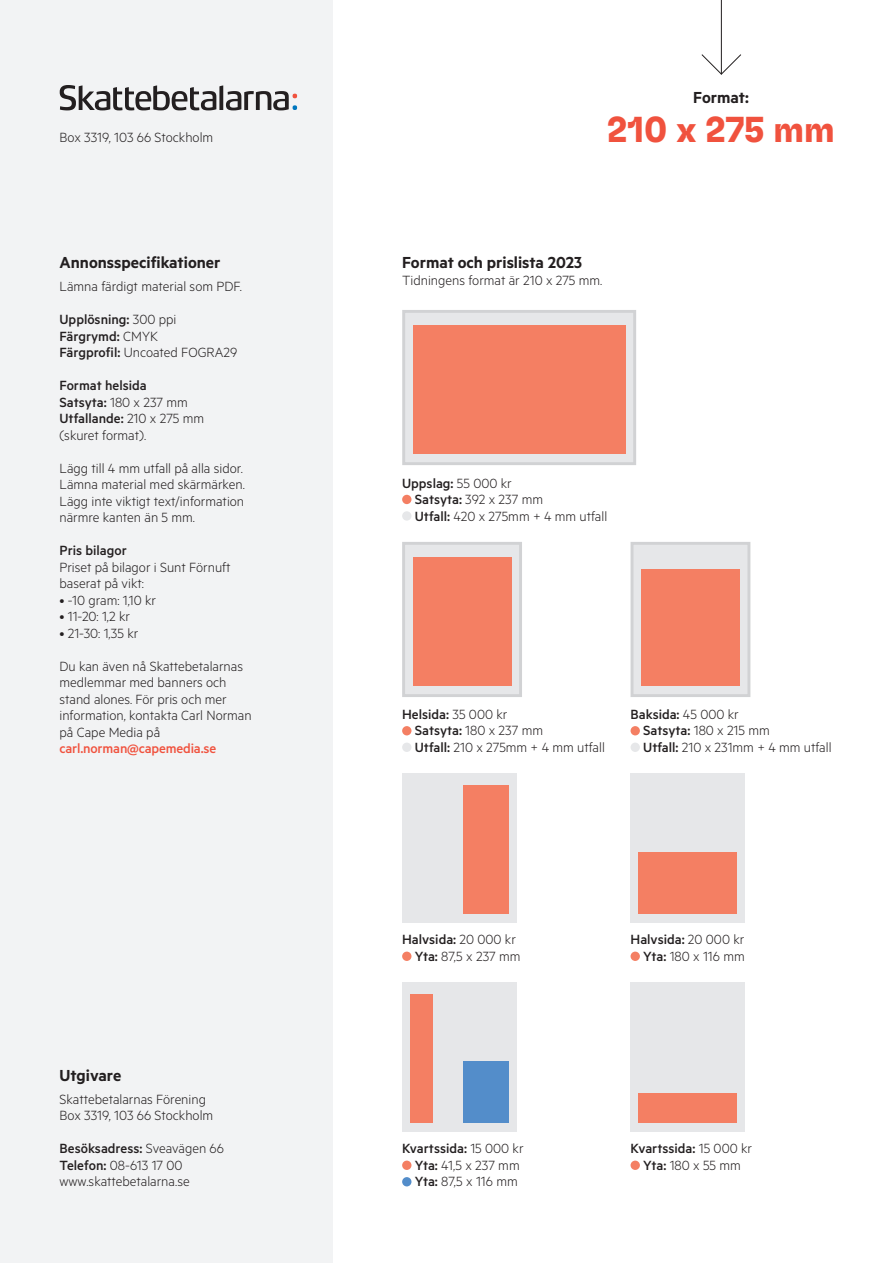
<style>
.page{position:relative;width:893px;height:1263px;background:#fff}
.page>*{position:absolute;margin:0;border:0;box-sizing:border-box;transform-origin:0 0}
.Paragraph_Style_1{font:700 36px "GT Flexa";letter-spacing:-.01em;color:#f0523e}
.Notistext{font:600 18px "Metric";color:#231f20}
.Notistext-2{font:300 15px/16.5px "Metric";color:#231f20}
.Notistext-3{font:500 15px "Metric";color:#231f20}
.s1{font-weight:300}
.s2{font-weight:500}
.s3{font-weight:500;color:#f0523e}
</style>
<div class="page">
<div style="left:0;top:0;width:332px;height:1263px;background:#f2f3f4"></div>
<svg style="left:60px;top:85px;width:237px;height:25px"></svg>
<svg style="left:402px;top:310px;width:234px;height:155px;background:#e1dfe0"></svg>
<svg style="left:402px;top:542px;width:120px;height:155px;background:#e1ddde"></svg>
<svg style="left:630px;top:542px;width:121px;height:155px;background:#e2e1e3"></svg>
<div style="left:402px;top:773px;width:114px;height:149px;background:#e6e7e9"></div>
<div style="left:402px;top:982px;width:114px;height:149px;background:#e6e7e9"></div>
<div style="left:631px;top:773px;width:114px;height:149px;background:#e6e7e9"></div>
<div style="left:631px;top:982px;width:114px;height:149px;background:#e6e7e9"></div>
<div style="left:402px;top:495px;width:9px;height:9px;background:#f47f63;border-radius:50%"></div>
<div style="left:402px;top:511px;width:9px;height:10px;background:#e6e7e9;border-radius:50%"></div>
<div style="left:402px;top:726px;width:9px;height:9px;background:#f47f63;border-radius:50%"></div>
<div style="left:402px;top:743px;width:9px;height:9px;background:#e6e7e9;border-radius:50%"></div>
<div style="left:402px;top:951px;width:9px;height:10px;background:#f47f63;border-radius:50%"></div>
<div style="left:402px;top:1160px;width:9px;height:10px;background:#f47f63;border-radius:50%"></div>
<div style="left:402px;top:1177px;width:9px;height:9px;background:#538dca;border-radius:50%"></div>
<div style="left:631px;top:726px;width:9px;height:9px;background:#f47f63;border-radius:50%"></div>
<div style="left:631px;top:743px;width:9px;height:9px;background:#e6e7e9;border-radius:50%"></div>
<div style="left:631px;top:951px;width:9px;height:10px;background:#f47f63;border-radius:50%"></div>
<div style="left:631px;top:1160px;width:9px;height:10px;background:#f47f63;border-radius:50%"></div>
<div style="left:413px;top:325px;width:213px;height:128px;background:#f47f63"></div>
<div style="left:413px;top:557px;width:98px;height:128px;background:#f47f63"></div>
<div style="left:463px;top:785px;width:45px;height:129px;background:#f47f63"></div>
<div style="left:410px;top:994px;width:22px;height:129px;background:#f47f63"></div>
<div style="left:463px;top:1061px;width:45px;height:62px;background:#538dca"></div>
<div style="left:638px;top:852px;width:99px;height:62px;background:#f47f63"></div>
<div style="left:638px;top:1093px;width:99px;height:30px;background:#f47f63"></div>
<div style="left:641px;top:569px;width:99px;height:116px;background:#f47f63"></div>
<hr style="left:721px;top:0;width:1px;height:74px;background:#231f20">
<svg style="left:701px;top:54px;width:40px;height:21px"></svg>
<p class="Notistext-2" style="left:60px;top:128px;width:155px">Box 3319, 103 66 Stockholm</p>
<p class="Notistext" style="left:60px;top:252px;width:163px">Annonsspecifikationer</p>
<p class="Notistext-2" style="left:60px;top:278px;width:184px">Lämna färdigt material som PDF.</p>
<p class="Notistext-3" style="left:60px;top:311px;width:118px">Upplösning: <span class="s1">300 ppi</span></p>
<p class="Notistext-3" style="left:60px;top:327px;width:100px">Färgrymd: <span class="s1">CMYK</span></p>
<p class="Notistext-2" style="left:60px;top:344px;width:179px"><span class="s2">Färgprofil:</span> Uncoated FOGRA29</p>
<p class="Notistext-3" style="left:60px;top:377px;width:89px">Format helsida</p>
<p class="Notistext-2" style="left:60px;top:393px;width:130px"><span class="s2">Satsyta:</span> 180 x 237 mm</p>
<p class="Notistext-2" style="left:60px;top:410px;width:146px"><span class="s2">Utfallande:</span> 210 x 275 mm (skuret format).</p>
<p class="Notistext-2" style="left:60px;top:459px;width:185px">Lägg till 4 mm utfall på alla sidor.</p>
<p class="Notistext-2" style="left:60px;top:476px;width:187px;text-align:justify">Lämna material med skärmärken.<br>Lägg inte viktigt text/information närmre kanten än 5 mm.</p>
<p class="Notistext-3" style="left:60px;top:542px;width:69px">Pris bilagor</p>
<p class="Notistext-2" style="left:60px;top:558px;width:172px">Priset på bilagor i Sunt Förnuft baserat på vikt:</p>
<p class="Notistext-2" style="left:60px;top:591px;width:98px">• -10 gram: 1,10 kr</p>
<p class="Notistext-2" style="left:60px;top:608px;width:72px">• 11-20: 1,2 kr</p>
<p class="Notistext-2" style="left:60px;top:624px;width:80px">• 21-30: 1,35 kr</p>
<p class="Notistext-2" style="left:60px;top:657px;width:194px">Du kan även nå Skattebetalarnas medlemmar med banners och stand alones. För pris och mer information, kontakta Carl Norman på Cape Media på <span class="s3">carl.norman@capemedia.se</span></p>
<p class="Notistext" style="left:60px;top:1065px;width:63px">Utgivare</p>
<p class="Notistext-2" style="left:60px;top:1090px;width:148px">Skattebetalarnas Förening</p>
<p class="Notistext-2" style="left:60px;top:1107px;width:155px">Box 3319, 103 66 Stockholm</p>
<p class="Notistext-3" style="left:60px;top:1140px;width:166px">Besöksadress: <span class="s1">Sveavägen 66</span></p>
<p class="Notistext-2" style="left:60px;top:1156px;width:125px"><span class="s2">Telefon:</span> 08-613 17 00</p>
<p class="Notistext-2" style="left:60px;top:1173px;width:132px">www.skattebetalarna.se</p>
<p class="Notistext" style="left:693px;top:86px;width:57px">Format:</p>
<p class="Paragraph_Style_1" style="left:607px;top:107px;width:229px">210 x 275 mm</p>
<p class="Notistext" style="left:402px;top:252px;width:182px">Format och prislista 2023</p>
<p class="Notistext-2" style="left:402px;top:271px;width:202px">Tidningens format är 210 x 275 mm.</p>
<p class="Notistext-3" style="left:402px;top:474px;width:111px">Uppslag: <span class="s1">55 000 kr</span></p>
<p class="Notistext-2" style="left:415px;top:490px;width:130px"><span class="s2">Satsyta:</span> 392 x 237 mm</p>
<p class="Notistext-2" style="left:415px;top:507px;width:194px"><span class="s2">Utfall:</span> 420 x 275mm + 4 mm utfall</p>
<p class="Notistext-3" style="left:402px;top:705px;width:107px">Helsida: <span class="s1">35 000 kr</span></p>
<p class="Notistext-2" style="left:415px;top:722px;width:130px"><span class="s2">Satsyta:</span> 180 x 237 mm</p>
<p class="Notistext-2" style="left:415px;top:738px;width:192px"><span class="s2">Utfall:</span> 210 x 275mm + 4 mm utfall</p>
<p class="Notistext-3" style="left:631px;top:705px;width:110px">Baksida: <span class="s1">45 000 kr</span></p>
<p class="Notistext-2" style="left:643px;top:722px;width:128px"><span class="s2">Satsyta:</span> 180 x 215 mm</p>
<p class="Notistext-2" style="left:643px;top:738px;width:190px"><span class="s2">Utfall:</span> 210 x 231mm + 4 mm utfall</p>
<p class="Notistext-3" style="left:402px;top:931px;width:115px">Halvsida: <span class="s1">20 000 kr</span></p>
<p class="Notistext-2" style="left:415px;top:947px;width:107px"><span class="s2">Yta:</span> 87,5 x 237 mm</p>
<p class="Notistext-3" style="left:402px;top:1140px;width:123px">Kvartssida: <span class="s1">15 000 kr</span></p>
<p class="Notistext-2" style="left:415px;top:1156px;width:106px"><span class="s2">Yta:</span> 41,5 x 237 mm</p>
<p class="Notistext-2" style="left:415px;top:1173px;width:104px"><span class="s2">Yta:</span> 87,5 x 116 mm</p>
<p class="Notistext-3" style="left:631px;top:931px;width:115px">Halvsida: <span class="s1">20 000 kr</span></p>
<p class="Notistext-2" style="left:643px;top:947px;width:103px"><span class="s2">Yta:</span> 180 x 116 mm</p>
<p class="Notistext-3" style="left:631px;top:1140px;width:123px">Kvartssida: <span class="s1">15 000 kr</span></p>
<p class="Notistext-2" style="left:643px;top:1156px;width:99px"><span class="s2">Yta:</span> 180 x 55 mm</p>
</div>
